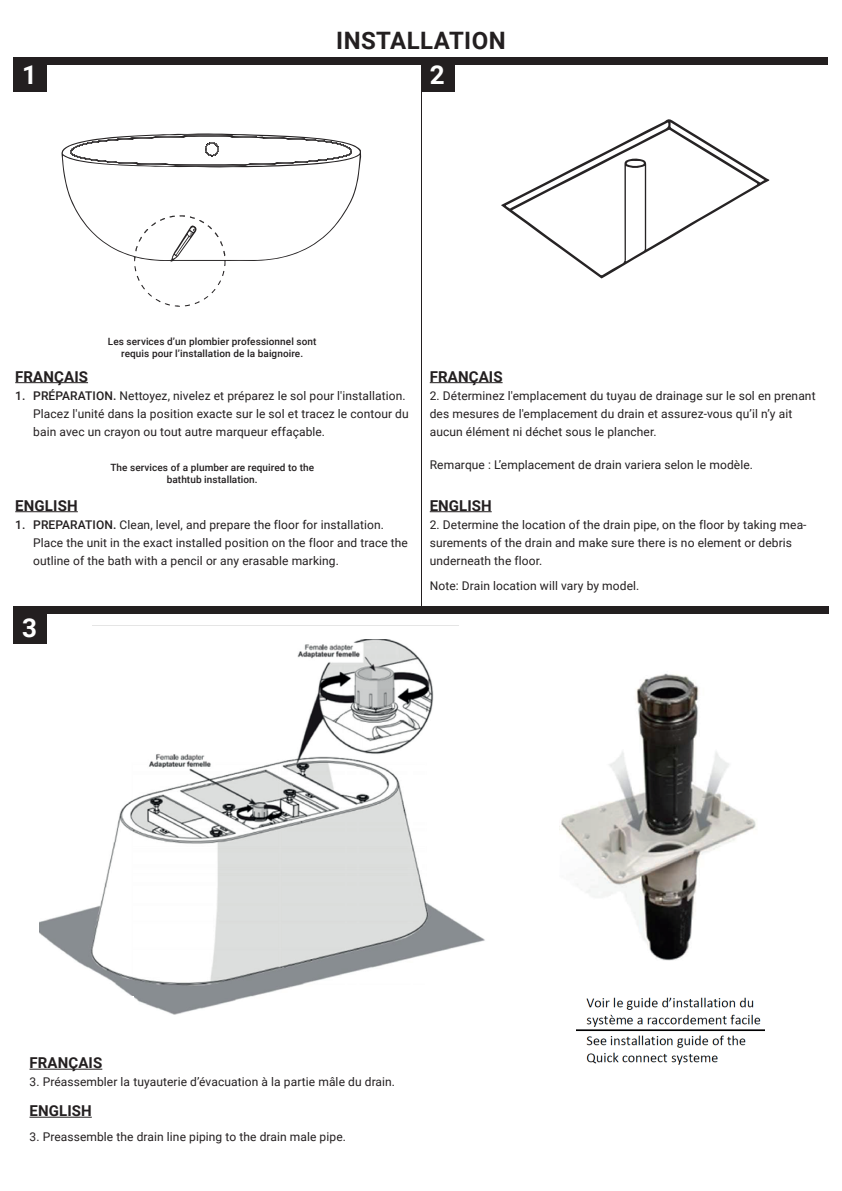
<style>
.page{position:relative;width:842px;height:1191px;background:#fff}
.page>*{position:absolute;margin:0;border:0;box-sizing:border-box;transform-origin:0 0}
.t1{font:700 26px "Roboto";color:#fff}
.t2{font:700 24px "Roboto";letter-spacing:.02em;color:#231f20}
.t3{font:700 15px "Roboto";letter-spacing:.01em;color:#231f20}
.t4{font:12px/18px "Roboto";letter-spacing:.01em;color:#231f20}
.t5{font:500 10px/12px "Roboto";letter-spacing:.01em;color:#231f20;text-align:center}
.s1{font-weight:500}
</style>
<div class="page">
<img style="left:39px;top:625px;width:446px;height:390px">
<div style="left:80px;top:626px;width:398px;height:13px;background:#fff"></div>
<div style="left:17px;top:625px;width:74px;height:74px;background:#fff"></div>
<img style="left:559px;top:673px;width:197px;height:288px">
<div style="left:23px;top:996px;width:110px;height:25px;background:#fff"></div>
<hr style="left:15px;top:382px;width:73px;height:1px;background:#231f20">
<hr style="left:15px;top:511px;width:63px;height:1px;background:#231f20">
<hr style="left:430px;top:382px;width:73px;height:1px;background:#231f20">
<hr style="left:430px;top:511px;width:62px;height:1px;background:#231f20">
<hr style="left:30px;top:1068px;width:72px;height:1px;background:#231f20">
<hr style="left:30px;top:1116px;width:62px;height:1px;background:#231f20">
<div style="left:14px;top:58px;width:814px;height:7px;background:#231f20"></div>
<div style="left:13px;top:58px;width:34px;height:33px;background:#231f20"></div>
<div style="left:421px;top:58px;width:33px;height:33px;background:#231f20"></div>
<div style="left:13px;top:610px;width:34px;height:33px;background:#231f20"></div>
<div style="left:13px;top:606px;width:815px;height:7px;background:#231f20"></div>
<hr style="left:421px;top:59px;width:1px;height:550px;background:#231f20">
<svg style="left:61px;top:133px;width:300px;height:174px"></svg>
<svg style="left:501px;top:119px;width:268px;height:160px"></svg>
<img style="left:576px;top:997px;width:189px;height:68px">
<h2 class="t2" style="left:336px;top:24px;width:171px">INSTALLATION</h2>
<h1 class="t1" style="left:22px;top:57px;width:16px">1</h1>
<h1 class="t1" style="left:430px;top:57px;width:16px">2</h1>
<p class="t5" style="left:108px;top:335px;width:210px">Les services d’un plombier professionnel sont requis pour l’installation de la baignoire.</p>
<p class="t3" style="left:15px;top:366px;width:74px">FRANÇAIS</p>
<p class="t4" style="left:33px;top:386px;width:377px;text-indent:-18px"><span class="s1">1. PRÉPARATION.</span> Nettoyez, nivelez et préparez le sol pour l'installation.<br>Placez l'unité dans la position exacte sur le sol et tracez le contour du bain avec un crayon ou tout autre marqueur effaçable.</p>
<p class="t5" style="left:110px;top:461px;width:205px">The services of a plumber are required to the bathtub installation.</p>
<p class="t3" style="left:15px;top:495px;width:64px">ENGLISH</p>
<p class="t4" style="left:33px;top:515px;width:376px;text-indent:-18px"><span class="s1">1. PREPARATION.</span> Clean, level, and prepare the floor for installation.<br>Place the unit in the exact installed position on the floor and trace the outline of the bath with a pencil or any erasable marking.</p>
<h1 class="t1" style="left:22px;top:609px;width:16px">3</h1>
<p class="t3" style="left:430px;top:366px;width:74px">FRANÇAIS</p>
<p class="t4" style="left:430px;top:386px;width:387px">2. Déterminez l'emplacement du tuyau de drainage sur le sol en prenant des mesures de l'emplacement du drain et assurez-vous qu’il n’y ait aucun élément ni déchet sous le plancher.</p>
<p class="t4" style="left:430px;top:455px;width:325px">Remarque : L’emplacement de drain variera selon le modèle.</p>
<p class="t3" style="left:430px;top:495px;width:63px">ENGLISH</p>
<p class="t4" style="left:430px;top:515px;width:378px">2. Determine the location of the drain pipe, on the floor by taking mea&shy;surements of the drain and make sure there is no element or debris underneath the floor.</p>
<p class="t4" style="left:430px;top:576px;width:211px">Note: Drain location will vary by model.</p>
<p class="t3" style="left:30px;top:1052px;width:74px">FRANÇAIS</p>
<p class="t4" style="left:30px;top:1072px;width:367px">3. Préassembler la tuyauterie d’évacuation à la partie mâle du drain.</p>
<p class="t3" style="left:30px;top:1100px;width:64px">ENGLISH</p>
<p class="t4" style="left:30px;top:1127px;width:318px">3. Preassemble the drain line piping to the drain male pipe.</p>
</div>
